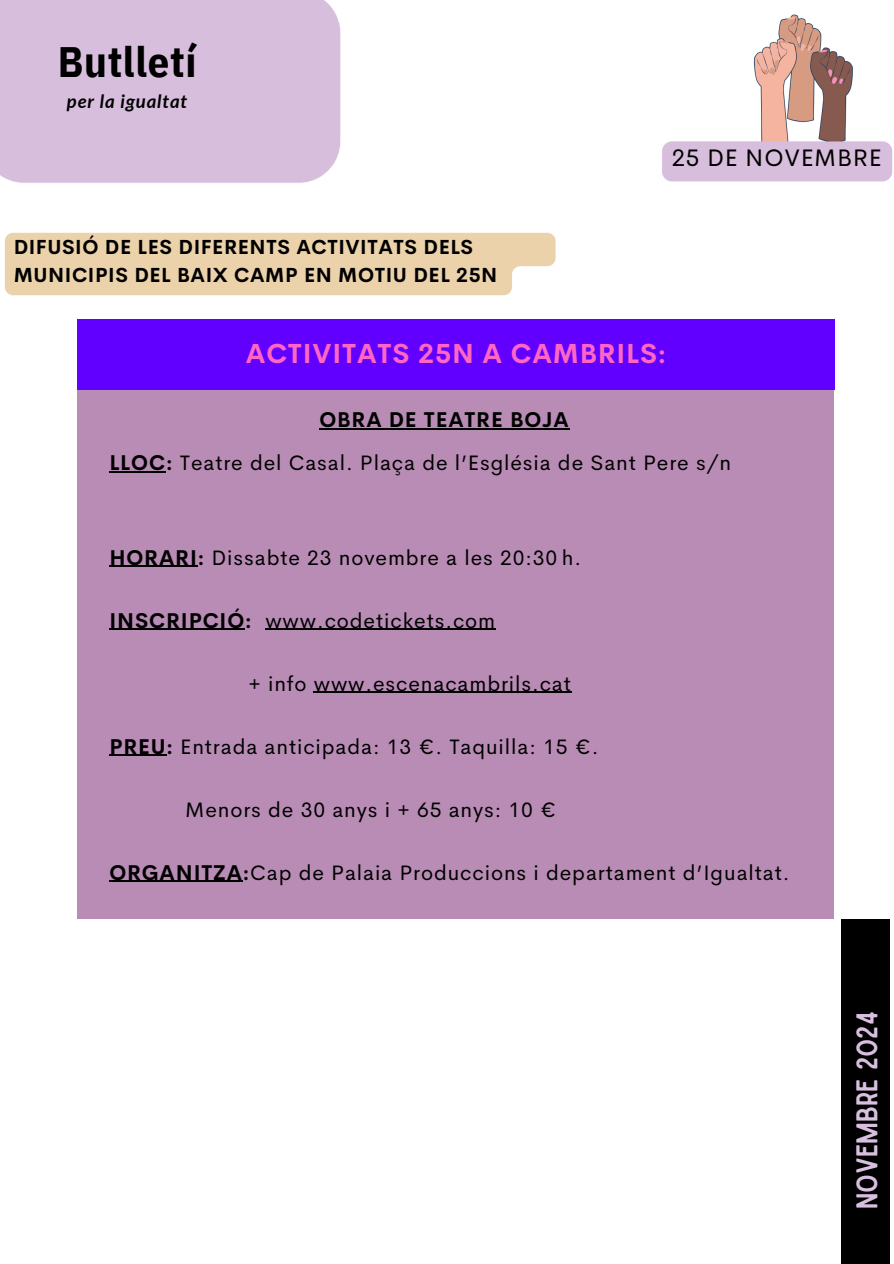
<style>
.page{position:relative;width:894px;height:1264px;background:#fff}
.page>*{position:absolute;margin:0;border:0;box-sizing:border-box;transform-origin:0 0}
.t1{font:700 42.45px "IBM Plex Sans Cond";letter-spacing:.015em;color:#000}
.t2{font:28.65px "Sailors";color:#d8bfdf}
.t3{font:700 27px "Cerebri Sans";letter-spacing:.03em;color:#ff66c4}
.t4{font:24px "Cerebri Sans";letter-spacing:.03em;color:#000}
.t5{font:21px "Cerebri Sans";letter-spacing:.04em;color:#000}
.t6{font:700 21px "Cerebri Sans";letter-spacing:.04em;color:#000}
.t7{font:700 19.95px/28.2px "Cerebri Sans";letter-spacing:.03em;color:#000}
.t8{font:italic 700 18.6px "Lato";letter-spacing:.045em;color:#000}
.s1{font-weight:700}
</style>
<div class="page">
<img style="left:0;top:0;width:893px;height:296px">
<div style="left:77px;top:339px;width:756px;height:580px;background:#b88cb4"></div>
<div style="left:841px;top:919px;width:48px;height:344px;background:#000"></div>
<hr style="left:319px;top:428px;width:250px;height:1px;background:#000">
<hr style="left:109px;top:471px;width:57px;height:1px;background:#000">
<hr style="left:109px;top:565px;width:89px;height:1px;background:#000">
<hr style="left:109px;top:628px;width:136px;height:1px;background:#000">
<hr style="left:265px;top:628px;width:231px;height:1px;background:#000">
<hr style="left:314px;top:691px;width:257px;height:1px;background:#000">
<hr style="left:109px;top:754px;width:57px;height:1px;background:#000">
<hr style="left:109px;top:880px;width:134px;height:1px;background:#000">
<div style="left:77px;top:319px;width:757px;height:71px;background:#6100ff"></div>
<p class="t1" style="left:58px;top:34px;width:140px">Butlletí</p>
<p class="t8" style="left:67px;top:89px;width:122px">per la igualtat</p>
<h4 class="t4" style="left:671px;top:142px;width:211px">25 DE NOVEMBRE</h4>
<h3 class="t7" style="left:14px;top:232px;width:485px">DIFUSIÓ DE LES DIFERENTS ACTIVITATS DELS<br>MUNICIPIS DEL BAIX CAMP EN MOTIU DEL 25N</h3>
<h2 class="t3" style="left:246px;top:336px;width:422px">ACTIVITATS 25N A CAMBRILS:</h2>
<h4 class="t6" style="left:319px;top:406px;width:251px">OBRA DE TEATRE BOJA</h4>
<h5 class="t5" style="left:109px;top:449px;width:623px"><span class="s1">LLOC:</span> Teatre del Casal. Plaça de l’Església de Sant Pere s/n</h5>
<h5 class="t5" style="left:109px;top:543px;width:473px"><span class="s1">HORARI:</span> Dissabte 23 novembre a les 20:30 h.</h5>
<h5 class="t5" style="left:109px;top:606px;width:387px"><span class="s1">INSCRIPCIÓ:</span> www.codetickets.com</h5>
<h5 class="t5" style="left:248px;top:669px;width:324px">+ info www.escenacambrils.cat</h5>
<h5 class="t5" style="left:109px;top:732px;width:490px"><span class="s1">PREU:</span> Entrada anticipada: 13 €. Taquilla: 15 €.</h5>
<h5 class="t5" style="left:185px;top:795px;width:372px">Menors de 30 anys i + 65 anys: 10 €</h5>
<h5 class="t5" style="left:109px;top:858px;width:681px"><span class="s1">ORGANITZA:</span>Cap de Palaia Produccions i departament d’Igualtat.</h5>
<h1 class="t2" style="left:856px;top:1208px;width:199px;rotate:-90deg">NOVEMBRE 2024</h1>
</div>
